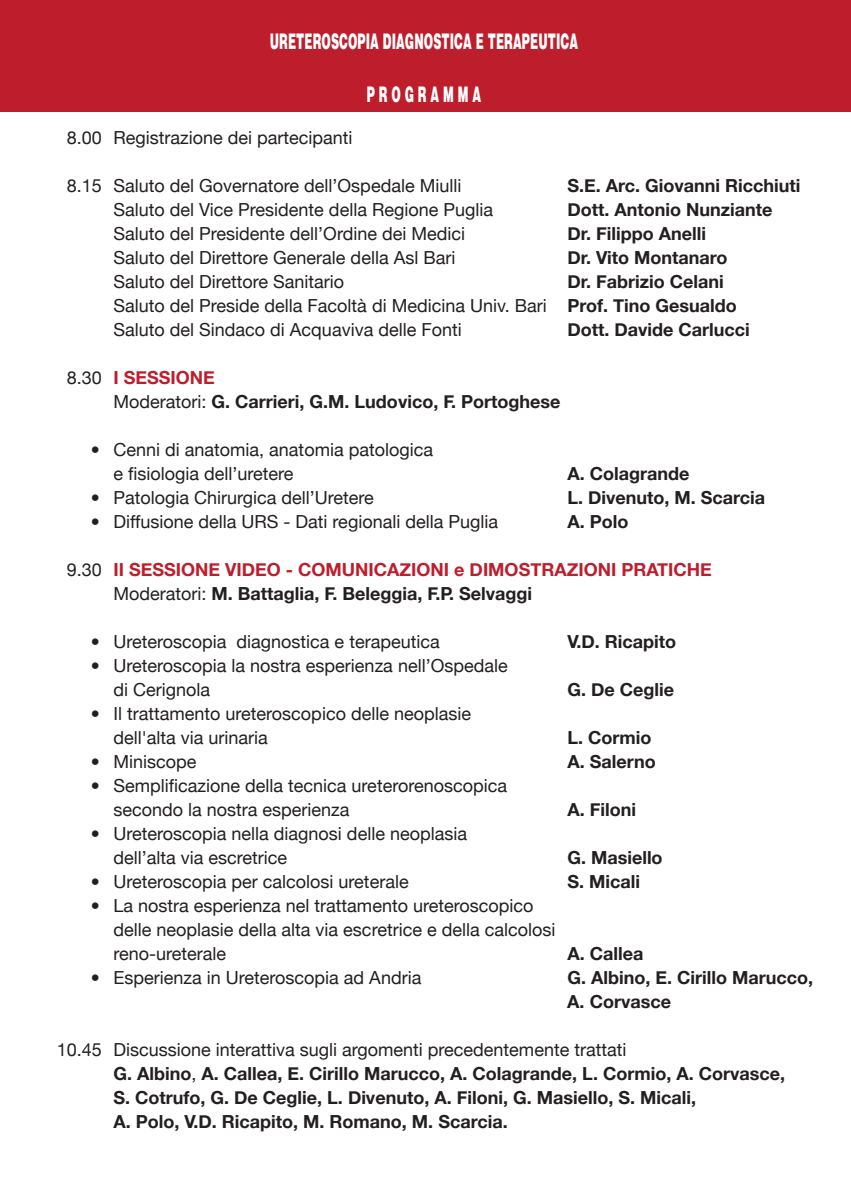
<style>
.page{position:relative;width:851px;height:1191px;background:#fff}
.page>*{position:absolute;margin:0;border:0;box-sizing:border-box;transform-origin:0 0}
.t1{font:900 22px "Helvetica";color:#fff;scale:.52 1}
.t2{font:18px/24px "Helvetica Neue";color:#231f20}
.t3{font:700 18px/24px "Helvetica Neue";color:#231f20}
.t4{font:700 18px/24px "Helvetica Neue";color:#be1d2c}
.s1{font-weight:700}
.s2{font-weight:400}
.s3{color:#be1d2c}
.s4{font-weight:400;color:#231f20}
.s5{color:#231f20}
</style>
<div class="page">
<div style="left:0;top:0;width:850px;height:111px;background:#be1d2c"></div>
<p class="t1" style="left:270px;top:28px;width:594px">URETEROSCOPIA DIAGNOSTICA E TERAPEUTICA</p>
<p class="t1" style="left:366px;top:81px;width:221px">P R O G R A M M A</p>
<p class="t2" style="left:67px;top:126px;width:287px">8.00 Registrazione dei partecipanti</p>
<p class="t2" style="left:67px;top:174px;width:396px">8.15 Saluto del Governatore dell’Ospedale Miulli</p>
<p class="t3" style="left:567px;top:173px;width:234px">S.E. Arc. Giovanni Ricchiuti</p>
<p class="t2" style="left:113px;top:198px;width:381px">Saluto del Vice Presidente della Regione Puglia</p>
<p class="t3" style="left:567px;top:197px;width:207px">Dott. Antonio Nunziante</p>
<p class="t2" style="left:113px;top:222px;width:353px">Saluto del Presidente dell’Ordine dei Medici</p>
<p class="t3" style="left:567px;top:221px;width:140px">Dr. Filippo Anelli</p>
<p class="t2" style="left:113px;top:246px;width:343px">Saluto del Direttore Generale della Asl Bari</p>
<p class="t3" style="left:567px;top:245px;width:162px">Dr. Vito Montanaro</p>
<p class="t2" style="left:113px;top:270px;width:232px">Saluto del Direttore Sanitario</p>
<p class="t2" style="left:113px;top:270px;width:624px;text-indent:454px"><span class="s1">Dr. Fabrizio Celani<br></span>Saluto del Preside della Facoltà di Medicina Univ. Bari <span class="s1">Prof. Tino Gesualdo<br></span>Saluto del Sindaco di Acquaviva delle Fonti</p>
<p class="t3" style="left:567px;top:317px;width:184px">Dott. Davide Carlucci</p>
<p class="t3" style="left:113px;top:365px;width:448px;text-indent:-47px"><span class="s2">8.30</span> <span class="s3">I SESSIONE<br></span><span class="s2">Moderatori:</span> G. Carrieri, G.M. Ludovico, F. Portoghese</p>
<p class="t2" style="left:113px;top:437px;width:321px;text-indent:-23px">• Cenni di anatomia, anatomia patologica e fisiologia dell’uretere</p>
<p class="t3" style="left:567px;top:461px;width:123px">A. Colagrande</p>
<p class="t2" style="left:91px;top:485px;width:284px">• Patologia Chirurgica dell’Uretere</p>
<p class="t3" style="left:567px;top:485px;width:199px">L. Divenuto, M. Scarcia</p>
<p class="t2" style="left:91px;top:509px;width:409px">• Diffusione della URS - Dati regionali della Puglia</p>
<p class="t3" style="left:567px;top:509px;width:62px">A. Polo</p>
<p class="t4" style="left:113px;top:557px;width:599px;text-indent:-47px"><span class="s4">9.30</span> II SESSIONE VIDEO - COMUNICAZIONI e DIMOSTRAZIONI PRATICHE<br><span class="s4">Moderatori:</span> <span class="s5">M. Battaglia, F. Beleggia, F.P. Selvaggi</span></p>
<p class="t2" style="left:91px;top:629px;width:350px">• Ureteroscopia diagnostica e terapeutica</p>
<p class="t3" style="left:567px;top:629px;width:110px">V.D. Ricapito</p>
<p class="t2" style="left:113px;top:653px;width:396px;text-indent:-23px">• Ureteroscopia la nostra esperienza nell’Ospedale di Cerignola</p>
<p class="t3" style="left:567px;top:677px;width:108px">G. De Ceglie</p>
<p class="t2" style="left:113px;top:701px;width:359px;text-indent:-23px">• Il trattamento ureteroscopico delle neoplasie dell'alta via urinaria</p>
<p class="t3" style="left:567px;top:725px;width:85px">L. Cormio</p>
<p class="t2" style="left:91px;top:749px;width:107px">• Miniscope</p>
<p class="t3" style="left:567px;top:749px;width:90px">A. Salerno</p>
<p class="t2" style="left:113px;top:773px;width:395px;text-indent:-23px">• Semplificazione della tecnica ureterorenoscopica secondo la nostra esperienza</p>
<p class="t3" style="left:567px;top:797px;width:70px">A. Filoni</p>
<p class="t2" style="left:113px;top:821px;width:355px;text-indent:-23px">• Ureteroscopia nella diagnosi delle neoplasia dell’alta via escretrice</p>
<p class="t3" style="left:567px;top:845px;width:97px">G. Masiello</p>
<p class="t2" style="left:91px;top:869px;width:319px">• Ureteroscopia per calcolosi ureterale</p>
<p class="t3" style="left:567px;top:869px;width:74px">S. Micali</p>
<p class="t2" style="left:113px;top:893px;width:443px;text-indent:-23px"><span class="s1">•</span> La nostra esperienza nel trattamento ureteroscopico delle neoplasie della alta via escretrice e della calcolosi reno-ureterale</p>
<p class="t3" style="left:567px;top:941px;width:77px">A. Callea</p>
<p class="t2" style="left:91px;top:965px;width:332px"><span class="s1">•</span> Esperienza in Ureteroscopia ad Andria</p>
<p class="t3" style="left:567px;top:965px;width:247px">G. Albino, E. Cirillo Marucco,<br>A. Corvasce</p>
<p class="t3" style="left:113px;top:1037px;width:673px;text-indent:-57px"><span class="s2">10.45 Discussione interattiva sugli argomenti precedentemente trattati<br></span>G. Albino<span class="s2">,</span> A. Callea, E. Cirillo Marucco, A. Colagrande, L. Cormio, A. Corvasce, S. Cotrufo, G. De Ceglie, L. Divenuto, A. Filoni, G. Masiello, S. Micali,<br>A. Polo, V.D. Ricapito, M. Romano, M. Scarcia.</p>
</div>
